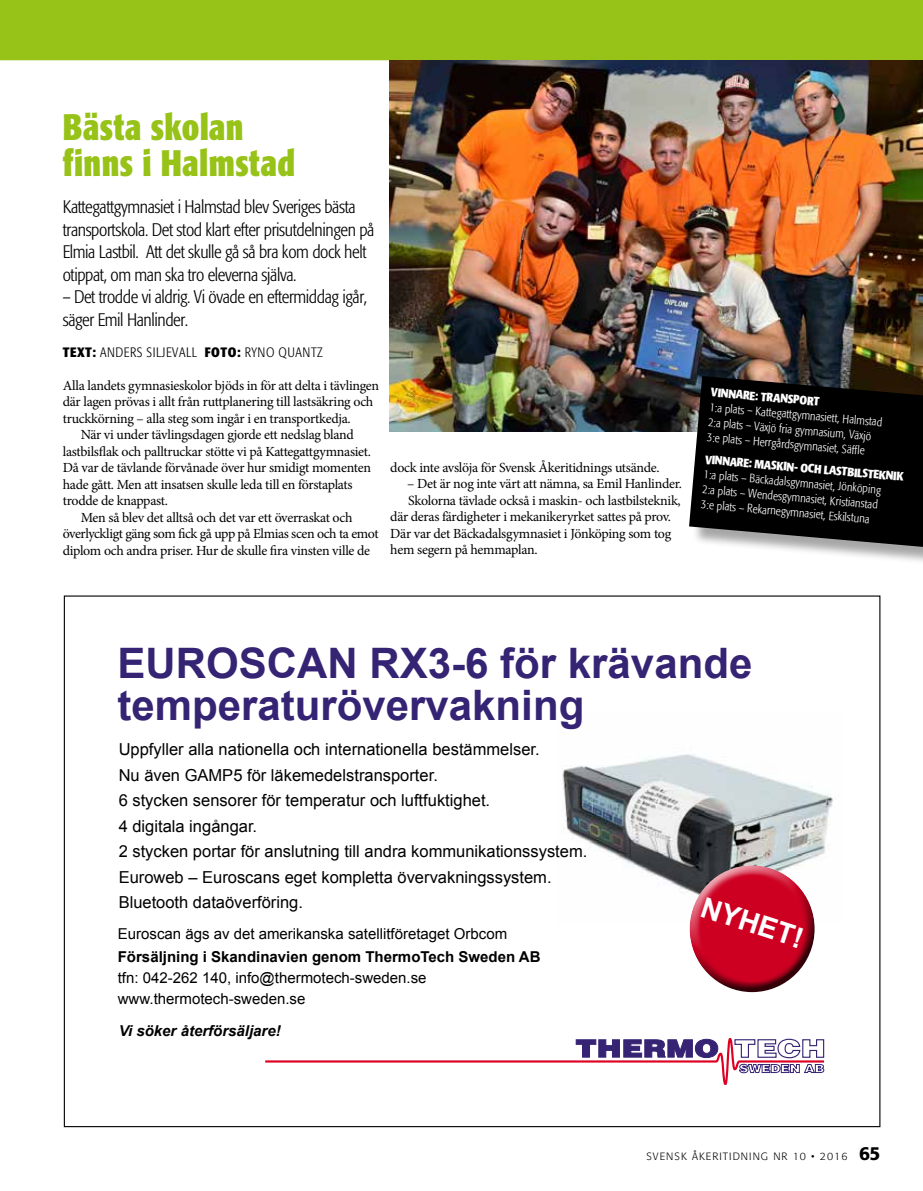
<style>
.page{position:relative;width:923px;height:1191px;background:#fff}
.page>*{position:absolute;margin:0;border:0;box-sizing:border-box;transform-origin:0 0}
.t1{font:700 42px/42px "Arial";color:#352374}
.t2{font:700 36.45px/36.5px "Formata OT Condenced";letter-spacing:.015em;color:#97c217;scale:.93 1}
.t3{font:700 28.5px "Arial";color:#fff}
.t4{font:300 18px/22.5px "Formata OT Condenced";letter-spacing:-.02em;color:#000001}
.t5{font:16.5px/25.5px "Arial";color:#000001}
.t6{font:15px/21px "Arial";color:#000001}
.t7{font:700 15px "Arial";color:#000001}
.t8{font:italic 700 15px "Arial";color:#000001}
.t9{font:13.95px "Minion Pro";letter-spacing:-.02em;color:#000001}
.t10{font:300 13.5px "Formata OT Condenced";letter-spacing:.04em;color:#000001}
.t11{font:300 12px/15px "Formata OT Condenced";color:#fff}
.t12{font:700 12px "Formata OT Condenced";color:#fff}
.t13{font:300 10.5px "Formata OT";letter-spacing:.1em;color:#000001}
.s1{font-weight:700}
.s2{font-weight:500;font-size:18.75px}
</style>
<div class="page">
<div style="left:0;top:0;width:923px;height:60px;background:#97c217"></div>
<svg style="left:265px;top:1038px;width:559px;height:46px"></svg>
<img style="left:562px;top:754px;width:271px;height:132px">
<div style="left:678px;top:864px;width:135px;height:101px;background:#fff;opacity:.75"></div>
<div style="left:689px;top:884px;width:136px;height:109px;background:#000001;opacity:.75"></div>
<img style="left:390px;top:60px;width:533px;height:372px">
<div style="left:692px;top:379px;width:231px;height:188px;background:#000001;opacity:.35"></div>
<svg style="left:689px;top:376px;width:234px;height:171px;background:#131212"></svg>
<h2 class="t2" style="left:63px;top:108px;width:251px">Bästa skolan finns i Halmstad</h2>
<p class="t4" style="left:63px;top:196px;width:313px">Kattegattgymnasiet i Halmstad blev Sveriges bästa transportskola. Det stod klart efter prisutdelningen på Elmia Lastbil. Att det skulle gå så bra kom dock helt otippat, om man ska tro eleverna själva.</p>
<p class="t4" style="left:63px;top:286px;width:306px">– Det trodde vi aldrig. Vi övade en eftermiddag igår, säger Emil Hanlinder.</p>
<p class="t10" style="left:63px;top:344px;width:262px"><span class="s1">TEXT:</span> ANDERS SILJEVALL <span class="s1">FOTO:</span> RYNO QUANTZ</p>
<p class="t9" style="left:63px;top:376px;width:318px">Alla landets gymnasieskolor bjöds in för att delta i tävlingen</p>
<p class="t9" style="left:63px;top:392px;width:312px">där lagen prövas i allt från ruttplanering till lastsäkring och</p>
<p class="t9" style="left:63px;top:409px;width:289px">truckkörning – alla steg som ingår i en transportkedja.</p>
<p class="t9" style="left:81px;top:425px;width:275px">När vi under tävlingsdagen gjorde ett nedslag bland</p>
<p class="t9" style="left:63px;top:442px;width:310px">lastbilsflak och palltruckar stötte vi på Kattegattgymnasiet.</p>
<p class="t9" style="left:63px;top:458px;width:310px">Då var de tävlande förvånade över hur smidigt momenten</p>
<p class="t9" style="left:63px;top:475px;width:291px">hade gått. Men att insatsen skulle leda till en förstaplats</p>
<p class="t9" style="left:63px;top:491px;width:107px">trodde de knappast.</p>
<p class="t9" style="left:81px;top:508px;width:273px">Men så blev det alltså och det var ett överraskat och</p>
<p class="t9" style="left:63px;top:524px;width:317px">överlyckligt gäng som fick gå upp på Elmias scen och ta emot</p>
<p class="t9" style="left:63px;top:541px;width:309px">diplom och andra priser. Hur de skulle fira vinsten ville de</p>
<p class="t9" style="left:390px;top:458px;width:271px">dock inte avslöja för Svensk Åkeritidnings utsände.</p>
<p class="t9" style="left:407px;top:474px;width:276px">– Det är nog inte värt att nämna, sa Emil Hanlinder.</p>
<p class="t9" style="left:408px;top:491px;width:274px">Skolorna tävlade också i maskin- och lastbilsteknik,</p>
<p class="t9" style="left:390px;top:507px;width:282px">där deras färdigheter i mekanikeryrket sattes på prov.</p>
<p class="t9" style="left:390px;top:524px;width:282px">Där var det Bäckadalsgymnasiet i Jönköping som tog</p>
<p class="t9" style="left:390px;top:540px;width:149px">hem segern på hemmaplan.</p>
<p class="t12" style="left:711px;top:384px;width:110px;rotate:5deg">VINNARE: TRANSPORT</p>
<p class="t11" style="left:710px;top:400px;width:175px;rotate:5deg">1:a plats – Kattegattgymnasiett, Halmstad<br>2:a plats – Växjö fria gymnasium, Växjö<br>3:e plats – Herrgårdsgymnasiet, Säffle</p>
<p class="t12" style="left:706px;top:452px;width:201px;rotate:5deg">VINNARE: MASKIN- OCH LASTBILSTEKNIK</p>
<p class="t11" style="left:704px;top:467px;width:179px;rotate:5deg">1:a plats – Bäckadalsgymnasiet, Jönköping<br>2:a plats – Wendesgymnasiet, Kristianstad<br>3:e plats – Rekarnegymnasiet, Eskilstuna</p>
<h1 class="t1" style="left:117px;top:643px;width:636px">EUROSCAN RX3-6 för krävande temperaturövervakning</h1>
<p class="t5" style="left:119px;top:737px;width:470px">Uppfyller alla nationella och internationella bestämmelser.<br>Nu även GAMP5 för läkemedelstransporter.<br>6 stycken sensorer för temperatur och luftfuktighet.<br>4 digitala ingångar.<br>2 stycken portar för anslutning till andra kommunikationssystem.<br>Euroweb – Euroscans eget kompletta övervakningssystem.<br>Bluetooth dataöverföring.</p>
<p class="t6" style="left:118px;top:923px;width:391px">Euroscan ägs av det amerikanska satellitföretaget Orbcom</p>
<p class="t7" style="left:118px;top:946px;width:424px">Försäljning i Skandinavien genom ThermoTech Sweden AB</p>
<p class="t6" style="left:118px;top:967px;width:310px">tfn: 042-262 140, info@thermotech-sweden.se www.thermotech-sweden.se</p>
<p class="t8" style="left:119px;top:1020px;width:164px">Vi söker återförsäljare!</p>
<h3 class="t3" style="left:707px;top:888px;width:108px;rotate:18deg">NYHET!</h3>
<p class="t13" style="left:646px;top:1150px;width:235px">SVENSK ÅKERITIDNING NR 10 • 2016 <span class="s2">65</span></p>
</div>
